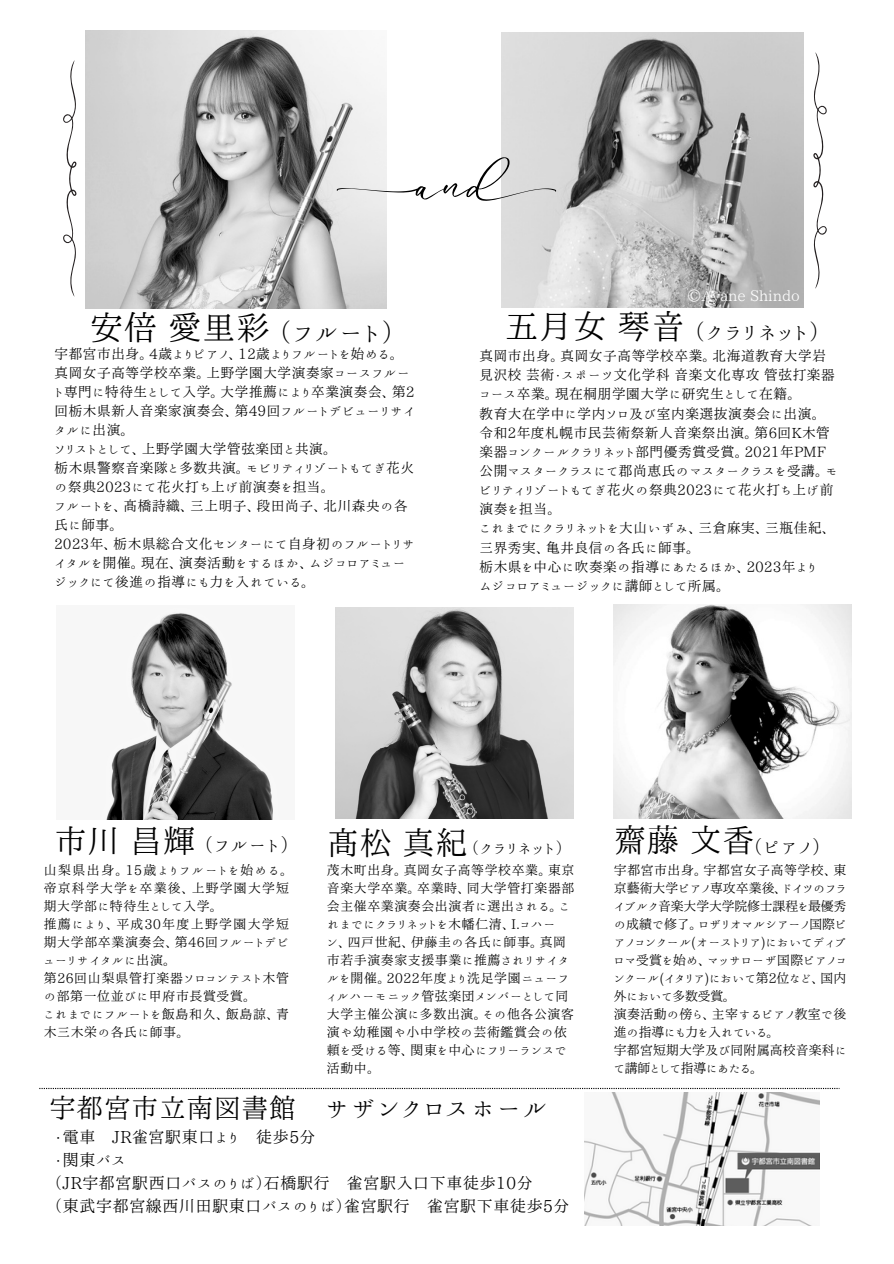
<style>
.page{position:relative;width:894px;height:1264px;background:#fff}
.page>*{position:absolute;margin:0;border:0;box-sizing:border-box;transform-origin:0 0}
.t1{font:34.2px "Honoka Mincho";color:#000}
.t2{font:33px "Honoka Mincho";color:#000}
.t3{font:27.45px "Honoka Mincho";color:#000}
.t4{font:26.25px "Honoka Mincho";color:#000}
.t5{font:22.5px "Honoka Mincho";color:#000}
.t6{font:19.5px "Honoka Mincho";color:#000}
.t7{font:19.5px "Honoka Mincho";color:#fff}
.t8{font:16.65px/23px "Honoka Mincho";color:#000}
.t9{font:16.5px "Honoka Mincho";color:#000}
.t10{font:14.85px "Honoka Mincho";color:#fff}
.t11{font:14.25px/19.2px "Honoka Mincho";color:#000}
.t12{font:13.5px/18px "Honoka Mincho";color:#000;text-align:justify}
.t13{font:13.5px/18px "Honoka Mincho";letter-spacing:-.02em;color:#000}
.t14{font:13.5px/18px "Honoka Mincho";letter-spacing:-.035em;color:#000}
</style>
<div class="page">
<img style="left:85px;top:31px;width:302px;height:278px">
<img style="left:501px;top:33px;width:302px;height:274px">
<img style="left:106px;top:612px;width:167px;height:207px">
<img style="left:335px;top:607px;width:238px;height:211px">
<img style="left:613px;top:604px;width:237px;height:214px">
<svg style="left:39px;top:1087px;width:800px;height:2px"></svg>
<img style="left:584px;top:1092px;width:235px;height:133px">
<svg style="left:63px;top:60px;width:13px;height:237px"></svg>
<svg style="left:813px;top:52px;width:13px;height:236px"></svg>
<svg style="left:336px;top:157px;width:220px;height:44px"></svg>
<p class="t10" style="left:686px;top:288px;width:114px">©︎Ayane Shindo</p>
<p class="t1" style="left:89px;top:310px;width:182px">安倍愛里彩</p>
<p class="t4" style="left:279px;top:319px;width:117px">（フルート）</p>
<p class="t1" style="left:504px;top:309px;width:182px">五月女琴音</p>
<p class="t5" style="left:693px;top:320px;width:127px">（クラリネット）</p>
<p class="t11" style="left:479px;top:346px;width:357px">真岡市出身。真岡女子高等学校卒業。北海道教育大学岩見沢校芸術・スポーツ文化学科音楽文化専攻管弦打楽器コース卒業。現在桐朋学園大学に研究生として在籍。</p>
<p class="t11" style="left:479px;top:403px;width:344px">教育大在学中に学内ソロ及び室内楽選抜演奏会に出演。</p>
<p class="t11" style="left:479px;top:423px;width:360px">令和2年度札幌市民芸術祭新人音楽祭出演。第6回K木管楽器コンクールクラリネット部門優秀賞受賞。2021年PMF公開マスタークラスにて郡尚恵氏のマスタークラスを受講。モビリティリゾートもてぎ花火の祭典2023にて花火打ち上げ前演奏を担当。</p>
<p class="t11" style="left:479px;top:518px;width:354px">これまでにクラリネットを大山いずみ、三倉麻実、三瓶佳紀、三界秀実、亀井良信の各氏に師事。</p>
<p class="t11" style="left:479px;top:556px;width:339px">栃木県を中心に吹奏楽の指導にあたるほか、2023年より</p>
<p class="t11" style="left:479px;top:576px;width:248px">ムジコロアミュージックに講師として所属。</p>
<h1 class="t11" style="left:54px;top:344px;width:346px">宇都宮市出身。4歳よりピアノ、12歳よりフルートを始める。</h1>
<h4 class="t11" style="left:54px;top:363px;width:362px">真岡女子高等学校卒業。上野学園大学演奏家コースフルート専門に特待生として入学。大学推薦により卒業演奏会、第2回栃木県新人音楽家演奏会、第49回フルートデビューリサイタルに出演。</h4>
<h1 class="t11" style="left:54px;top:439px;width:280px">ソリストとして、上野学園大学管弦楽団と共演。</h1>
<h6 class="t11" style="left:54px;top:458px;width:361px">栃木県警察音楽隊と多数共演。モビリティリゾートもてぎ花火の祭典2023にて花火打ち上げ前演奏を担当。</h6>
<h1 class="t11" style="left:54px;top:496px;width:355px">フルートを、髙橋詩織、三上明子、段田尚子、北川森央の各氏に師事。</h1>
<h4 class="t11" style="left:54px;top:534px;width:362px">2023年、栃木県総合文化センターにて自身初のフルートリサイタルを開催。現在、演奏活動をするほか、ムジコロアミュージックにて後進の指導にも力を入れている。</h4>
<p class="t7" style="left:442px;top:766px;width:11px">・</p>
<h3 class="t2" style="left:613px;top:823px;width:143px">齋藤文香</h3>
<p class="t2" style="left:54px;top:824px;width:143px">市川昌輝</p>
<p class="t6" style="left:204px;top:834px;width:87px">（フルート）</p>
<p class="t2" style="left:326px;top:825px;width:143px">髙松真紀</p>
<p class="t9" style="left:471px;top:839px;width:94px">（クラリネット）</p>
<p class="t6" style="left:753px;top:836px;width:70px">（ピアノ）</p>
<p class="t12" style="left:326px;top:861px;width:249px;text-align:left">茂木町出身。真岡女子高等学校卒業。東京音楽大学卒業。卒業時、同大学管打楽器部会主催卒業演奏会出演者に選出される。これまでにクラリネットを木幡仁清、I.コハー<br>ン、四戸世紀、伊藤圭の各氏に師事。真岡市若手演奏家支援事業に推薦されリサイタルを開催。2022年度より洗足学園ニューフィルハーモニック管弦楽団メンバーとして同大学主催公演に多数出演。その他各公演客演や幼稚園や小中学校の芸術鑑賞会の依頼を受ける等、関東を中心にフリーランスで活動中。</p>
<p class="t12" style="left:43px;top:860px;width:247px">山梨県出身。15歳よりフルートを始める。帝京科学大学を卒業後、上野学園大学短期大学部に特待生として入学。</p>
<p class="t12" style="left:43px;top:914px;width:247px">推薦により、平成30年度上野学園大学短期大学部卒業演奏会、第46回フルートデビューリサイタルに出演。</p>
<p class="t12" style="left:43px;top:968px;width:247px">第26回山梨県管打楽器ソロコンテスト木管の部第一位並びに甲府市長賞受賞。</p>
<p class="t12" style="left:43px;top:1004px;width:247px">これまでにフルートを飯島和久、飯島諒、青木三木栄の各氏に師事。</p>
<p class="t12" style="left:613px;top:861px;width:234px">宇都宮市出身。宇都宮女子高等学校、東京藝術大学ピアノ専攻卒業後、ドイツのフライブルク音楽大学大学院修士課程を最優秀の成績で修了。ロザリオマルシアーノ国際ピアノコンクール(オーストリア)においてディプロマ受賞を始め、マッサローザ国際ピアノコンクール(イタリア)において第2位など、国内外において多数受賞。</p>
<h1 class="t13" style="left:613px;top:1005px;width:234px">演奏活動の傍ら、主宰するピアノ教室で後進の指導にも力を入れている。</h1>
<h1 class="t14" style="left:613px;top:1041px;width:234px">宇都宮短期大学及び同附属高校音楽科にて講師として指導にあたる。</h1>
<p class="t3" style="left:49px;top:1093px;width:500px">宇都宮市立南図書館 サザンクロスホール</p>
<p class="t8" style="left:54px;top:1125px;width:517px">・電車 JR雀宮駅東口より 徒歩5分<br>・関東バス<br>（JR宇都宮駅西口バスのりば）石橋駅行 雀宮駅入口下車徒歩10分<br>（東武宇都宮線西川田駅東口バスのりば）雀宮駅行 雀宮駅下車徒歩5分</p>
</div>
